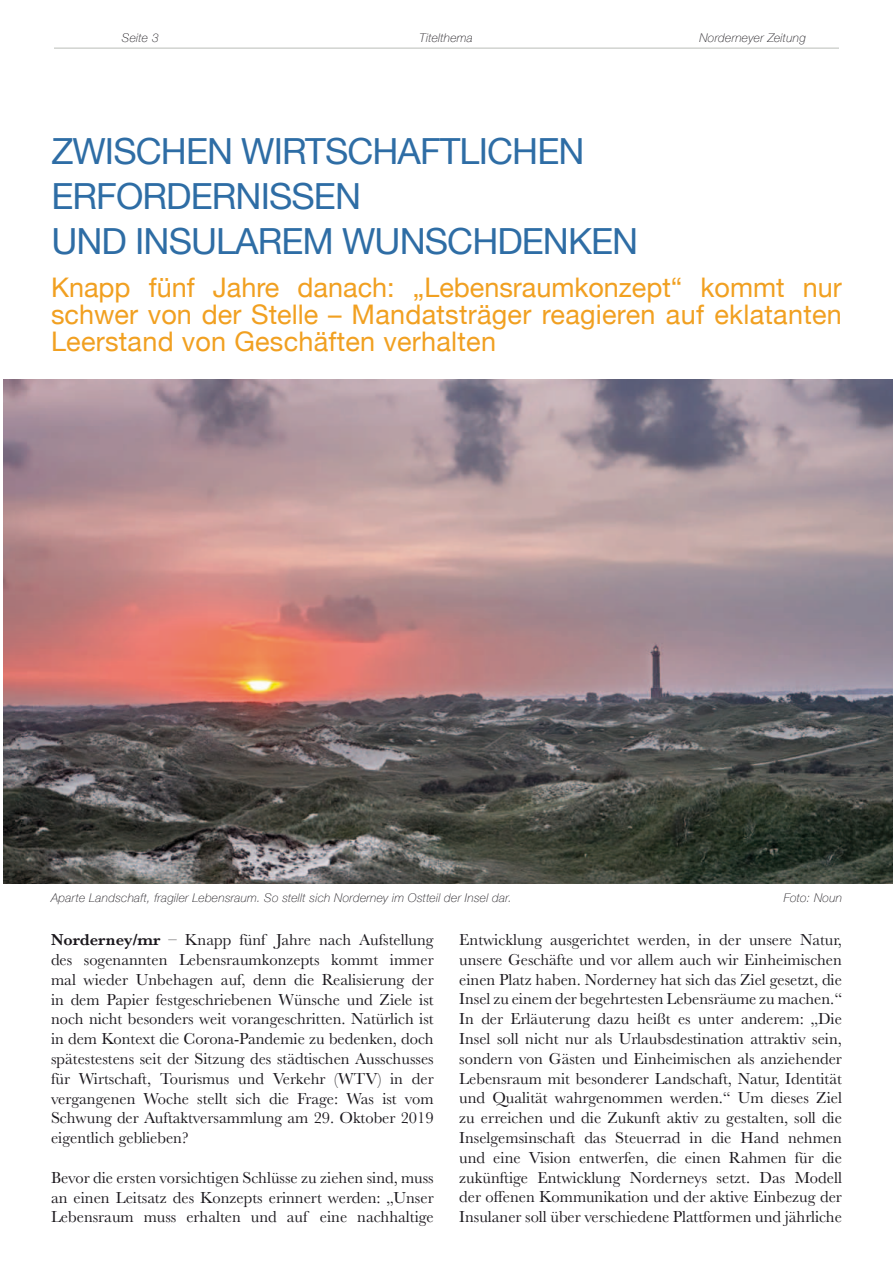
<style>
.page{position:relative;width:893px;height:1263px;background:#fff}
.page>*{position:absolute;margin:0;border:0;box-sizing:border-box;transform-origin:0 0}
.t1{font:36px/45px "Helvetica Neue";letter-spacing:-.025em;color:#2e6da5}
.t2{font:27px/27px "Helvetica Neue";letter-spacing:.01em;color:#f1a021;text-align:justify}
.t3{font:16.5px/19.8px "Baskerville";color:#1a171c;text-align:justify}
.t4{font:italic 100 12px "Helvetica Neue";letter-spacing:.025em;color:#1a171c}
.s1{font-weight:600}
</style>
<div class="page">
<hr style="left:54px;top:47px;width:785px;height:2px;background:#d1d3d0">
<img style="left:3px;top:379px;width:890px;height:504px">
<p class="t4" style="left:122px;top:33px;width:38px">Seite 3</p>
<p class="t4" style="left:419px;top:33px;width:55px">Titelthema</p>
<p class="t4" style="left:699px;top:33px;width:108px">Norderneyer Zeitung</p>
<h1 class="t1" style="left:51px;top:130px;width:588px">ZWISCHEN WIRTSCHAFTLICHEN<br>ERFORDERNISSEN<br>UND INSULAREM WUNSCHDENKEN</h1>
<h2 class="t2" style="left:51px;top:274px;width:792px">Knapp fünf Jahre danach: „Lebensraumkonzept“ kommt nur schwer von der Stelle – Mandatsträger reagieren auf eklatanten Leerstand von Geschäften verhalten</h2>
<p class="t4" style="left:51px;top:893px;width:462px">Aparte Landschaft, fragiler Lebensraum. So stellt sich Norderney im Ostteil der Insel dar.</p>
<p class="t4" style="left:784px;top:893px;width:60px">Foto: Noun</p>
<p class="t3" style="left:51px;top:932px;width:384px"><span class="s1">Norderney/mr</span> – Knapp fünf Jahre nach Aufstellung des sogenannten Lebensraumkonzepts kommt immer mal wieder Unbehagen auf, denn die Realisierung der in dem Papier festgeschriebenen Wünsche und Ziele ist noch nicht besonders weit vorangeschritten. Natürlich ist in dem Kontext die Corona-Pandemie zu bedenken, doch spätestestens seit der Sitzung des städtischen Ausschusses für Wirtschaft, Tourismus und Verkehr (WTV) in der vergangenen Woche stellt sich die Frage: Was ist vom Schwung der Auftaktversammlung am 29. Oktober 2019 eigentlich geblieben?</p>
<p class="t3" style="left:51px;top:1169px;width:384px">Bevor die ersten vorsichtigen Schlüsse zu ziehen sind, muss an einen Leitsatz des Konzepts erinnert werden: „Unser Lebensraum muss erhalten und auf eine nachhaltige</p>
<p class="t3" style="left:459px;top:932px;width:384px">Entwicklung ausgerichtet werden, in der unsere Natur, unsere Geschäfte und vor allem auch wir Einheimischen einen Platz haben. Norderney hat sich das Ziel gesetzt, die Insel zu einem der begehrtesten Lebensräume zu machen.“ In der Erläuterung dazu heißt es unter anderem: „Die Insel soll nicht nur als Urlaubsdestination attraktiv sein, sondern von Gästen und Einheimischen als anziehender Lebensraum mit besonderer Landschaft, Natur, Identität und Qualität wahrgenommen werden.“ Um dieses Ziel zu erreichen und die Zukunft aktiv zu gestalten, soll die Inselgemsinschaft das Steuerrad in die Hand nehmen und eine Vision entwerfen, die einen Rahmen für die zukünftige Entwicklung Norderneys setzt. Das Modell der o昀昀enen Kommunikation und der aktive Einbezug der Insulaner soll über verschiedene Plattformen und jährliche</p>
</div>
